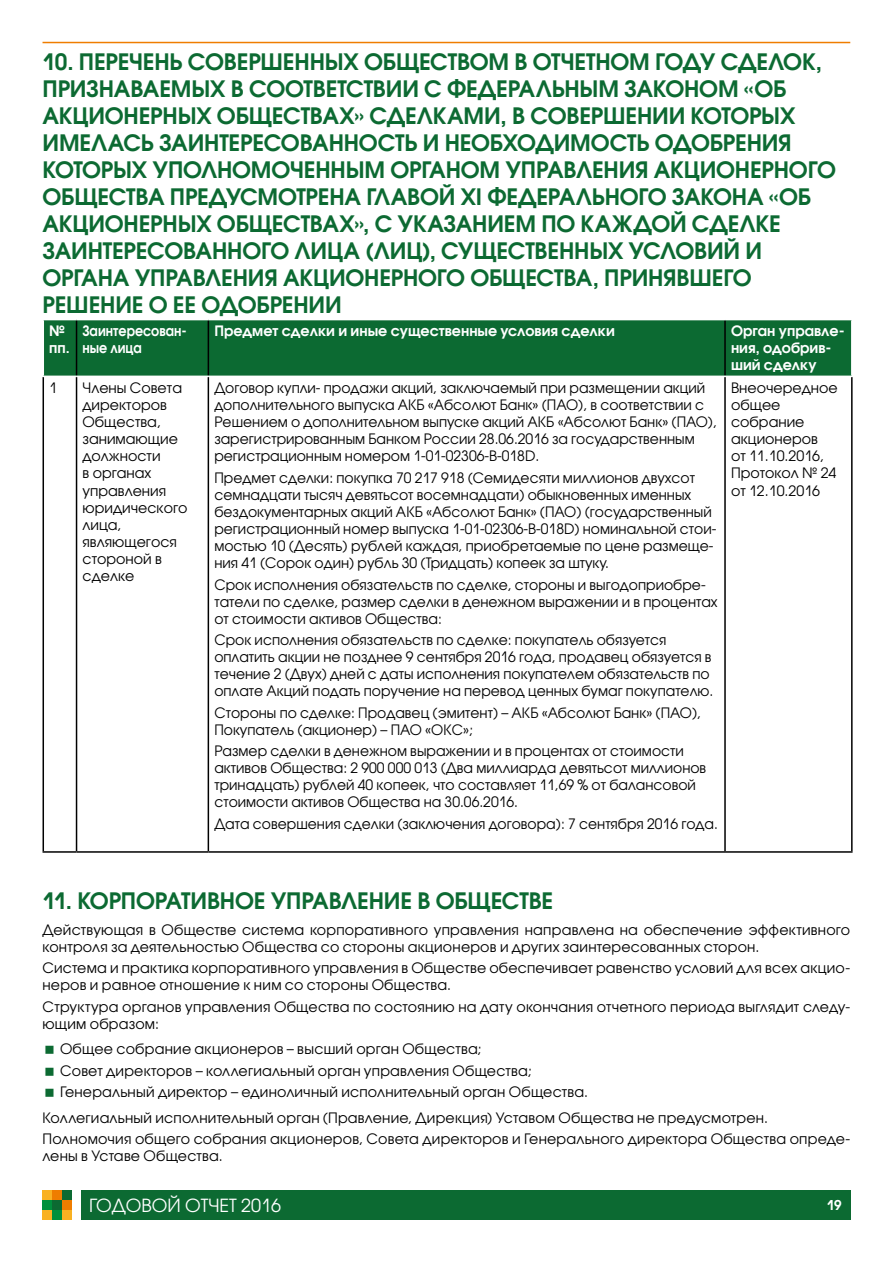
<style>
.page{position:relative;width:893px;height:1263px;background:#fff}
.page>*{position:absolute;margin:0;border:0;box-sizing:border-box;transform-origin:0 0}
.t1{font:700 22.5px/27px "Avant Garde Gothic C";letter-spacing:-.01em;color:#0c6a32}
.t2{font:18px "Avant Garde Gothic C";color:#fff}
.t3{font:14.25px/17.1px "Avant Garde Gothic C";color:#000}
.t4{font:700 14.25px/17.1px "Avant Garde Gothic C";color:#fff}
.t5{font:700 14.25px/17.1px "Avant Garde Gothic C";color:#fff;scale:.89 1}
.t6{font:700 13.5px "Avant Garde Gothic C";color:#fff}
</style>
<div class="page">
<div style="left:81px;top:1190px;width:769px;height:30px;background:#0c6a32"></div>
<div style="left:43px;top:1190px;width:9px;height:10px;background:#f9b122"></div>
<div style="left:43px;top:1200px;width:9px;height:10px;background:#00903c"></div>
<div style="left:43px;top:1210px;width:9px;height:10px;background:#f9b122"></div>
<div style="left:52px;top:1190px;width:10px;height:10px;background:#ef7d00"></div>
<div style="left:52px;top:1200px;width:10px;height:10px;background:#0c6a32"></div>
<div style="left:52px;top:1210px;width:10px;height:10px;background:#00903c"></div>
<div style="left:62px;top:1190px;width:10px;height:10px;background:#0c6a32"></div>
<div style="left:62px;top:1200px;width:10px;height:10px;background:#ef7d00"></div>
<div style="left:62px;top:1210px;width:10px;height:10px;background:#f9b122"></div>
<hr style="left:43px;top:42px;width:807px;height:1px;background:#ef7d00">
<div style="left:44px;top:320px;width:807px;height:56px;background:#0c6a32"></div>
<hr style="left:76px;top:320px;width:1px;height:56px;background:#000">
<hr style="left:208px;top:320px;width:1px;height:56px;background:#000">
<hr style="left:724px;top:320px;width:2px;height:56px;background:#000">
<hr style="left:43px;top:377px;width:1px;height:474px;background:#000">
<hr style="left:76px;top:377px;width:1px;height:474px;background:#000">
<hr style="left:208px;top:377px;width:1px;height:474px;background:#000">
<hr style="left:724px;top:377px;width:2px;height:474px;background:#000">
<hr style="left:851px;top:377px;width:2px;height:474px;background:#000">
<hr style="left:43px;top:851px;width:34px;height:2px;background:#000">
<hr style="left:77px;top:851px;width:131px;height:2px;background:#000">
<hr style="left:208px;top:851px;width:517px;height:2px;background:#000">
<hr style="left:725px;top:851px;width:128px;height:2px;background:#000">
<p class="t1" style="left:43px;top:48px;width:795px">10. ПЕРЕЧЕНЬ СОВЕРШЕННЫХ ОБЩЕСТВОМ В ОТЧЕТНОМ ГОДУ СДЕЛОК, ПРИЗНАВАЕМЫХ В СООТВЕТСТВИИ С ФЕДЕРАЛЬНЫМ ЗАКОНОМ «ОБ АКЦИОНЕРНЫХ ОБЩЕСТВАХ» СДЕЛКАМИ, В СОВЕРШЕНИИ КОТОРЫХ ИМЕЛАСЬ ЗАИНТЕРЕСОВАННОСТЬ И НЕОБХОДИМОСТЬ ОДОБРЕНИЯ КОТОРЫХ УПОЛНОМОЧЕННЫМ ОРГАНОМ УПРАВЛЕНИЯ АКЦИОНЕРНОГО ОБЩЕСТВА ПРЕДУСМОТРЕНА ГЛАВОЙ XI ФЕДЕРАЛЬНОГО ЗАКОНА «ОБ АКЦИОНЕРНЫХ ОБЩЕСТВАХ», С УКАЗАНИЕМ ПО КАЖДОЙ СДЕЛКЕ ЗАИНТЕРЕСОВАННОГО ЛИЦА (ЛИЦ), СУЩЕСТВЕННЫХ УСЛОВИЙ И ОРГАНА УПРАВЛЕНИЯ АКЦИОНЕРНОГО ОБЩЕСТВА, ПРИНЯВШЕГО РЕШЕНИЕ О ЕЕ ОДОБРЕНИИ</p>
<p class="t4" style="left:49px;top:322px;width:22px">№ пп.</p>
<p class="t5" style="left:83px;top:322px;width:119px">Заинтересован&shy;ные лица</p>
<p class="t4" style="left:214px;top:322px;width:402px">Предмет сделки и иные существенные условия сделки</p>
<p class="t4" style="left:731px;top:322px;width:115px">Орган управле&shy;ния, одобрив&shy;ший сделку</p>
<p class="t3" style="left:49px;top:379px;width:9px">1</p>
<p class="t3" style="left:83px;top:379px;width:107px">Члены Совета директоров<br>Общества, занимающие должности<br>в органах управления юридического лица, являющегося стороной в сделке</p>
<p class="t3" style="left:214px;top:379px;width:504px">Договор купли- продажи акций, заключаемый при размещении акций дополнительного выпуска АКБ «Абсолют Банк» (ПАО), в соответствии с Решением о дополнительном выпуске акций АКБ «Абсолют Банк» (ПАО), зарегистрированным Банком России 28.06.2016 за государственным регистрационным номером 1-01-02306-B-018D.</p>
<p class="t3" style="left:731px;top:379px;width:108px">Внеочередное общее собрание акционеров<br>от 11.10.2016,<br>Протокол № 24 от 12.10.2016</p>
<p class="t3" style="left:214px;top:469px;width:503px">Предмет сделки: покупка 70 217 918 (Семидесяти миллионов двухсот семнадцати тысяч девятьсот восемнадцати) обыкновенных именных бездокументарных акций АКБ «Абсолют Банк» (ПАО) (государственный регистрационный номер выпуска 1-01-02306-B-018D) номинальной стои&shy;мостью 10 (Десять) рублей каждая, приобретаемые по цене размеще&shy;ния 41 (Сорок один) рубль 30 (Тридцать) копеек за штуку.</p>
<p class="t3" style="left:214px;top:576px;width:505px">Срок исполнения обязательств по сделке, стороны и выгодоприобре&shy;татели по сделке, размер сделки в денежном выражении и в процентах от стоимости активов Общества:</p>
<p class="t3" style="left:214px;top:631px;width:501px">Срок исполнения обязательств по сделке: покупатель обязуется оплатить акции не позднее 9 сентября 2016 года, продавец обязуется в течение 2 (Двух) дней с даты исполнения покупателем обязательств по оплате Акций подать поручение на перевод ценных бумаг покупателю.</p>
<p class="t3" style="left:214px;top:704px;width:488px">Стороны по сделке: Продавец (эмитент) – АКБ «Абсолют Банк» (ПАО),<br>Покупатель (акционер) – ПАО «ОКС»;</p>
<p class="t3" style="left:214px;top:742px;width:493px">Размер сделки в денежном выражении и в процентах от стоимости активов Общества: 2 900 000 013 (Два миллиарда девятьсот миллионов тринадцать) рублей 40 копеек, что составляет 11,69 % от балансовой стоимости активов Общества на 30.06.2016.</p>
<p class="t3" style="left:214px;top:815px;width:505px">Дата совершения сделки (заключения договора): 7 сентября 2016 года.</p>
<h1 class="t1" style="left:43px;top:887px;width:512px">11. КОРПОРАТИВНОЕ УПРАВЛЕНИЕ В ОБЩЕСТВЕ</h1>
<p class="t3" style="left:43px;top:921px;width:809px">Действующая в Обществе система корпоративного управления направлена на обеспечение эффективного контроля за деятельностью Общества со стороны акционеров и других заинтересованных сторон.</p>
<p class="t3" style="left:43px;top:959px;width:809px">Система и практика корпоративного управления в Обществе обеспечивает равенство условий для всех акцио&shy;неров и равное отношение к ним со стороны Общества.</p>
<p class="t3" style="left:43px;top:998px;width:809px">Структура органов управления Общества по состоянию на дату окончания отчетного периода выглядит следу&shy;ющим образом:</p>
<p class="t3" style="left:60px;top:1038px;width:529px;line-height:21.3px">Общее собрание акционеров – высший орган Общества;<br>Совет директоров – коллегиальный орган управления Общества;<br>Генеральный директор – единоличный исполнительный орган Общества.</p>
<p class="t3" style="left:43px;top:1107px;width:809px;line-height:21.3px">Коллегиальный исполнительный орган (Правление, Дирекция) Уставом Общества не предусмотрен.<br>Полномочия общего собрания акционеров, Совета директоров и Генерального директора Общества опреде-</p>
<p class="t3" style="left:43px;top:1147px;width:182px">лены в Уставе Общества.</p>
<p class="t2" style="left:89px;top:1195px;width:193px">ГОДОВОЙ ОТЧЕТ 2016</p>
<p class="t6" style="left:827px;top:1197px;width:17px">19</p>
</div>
